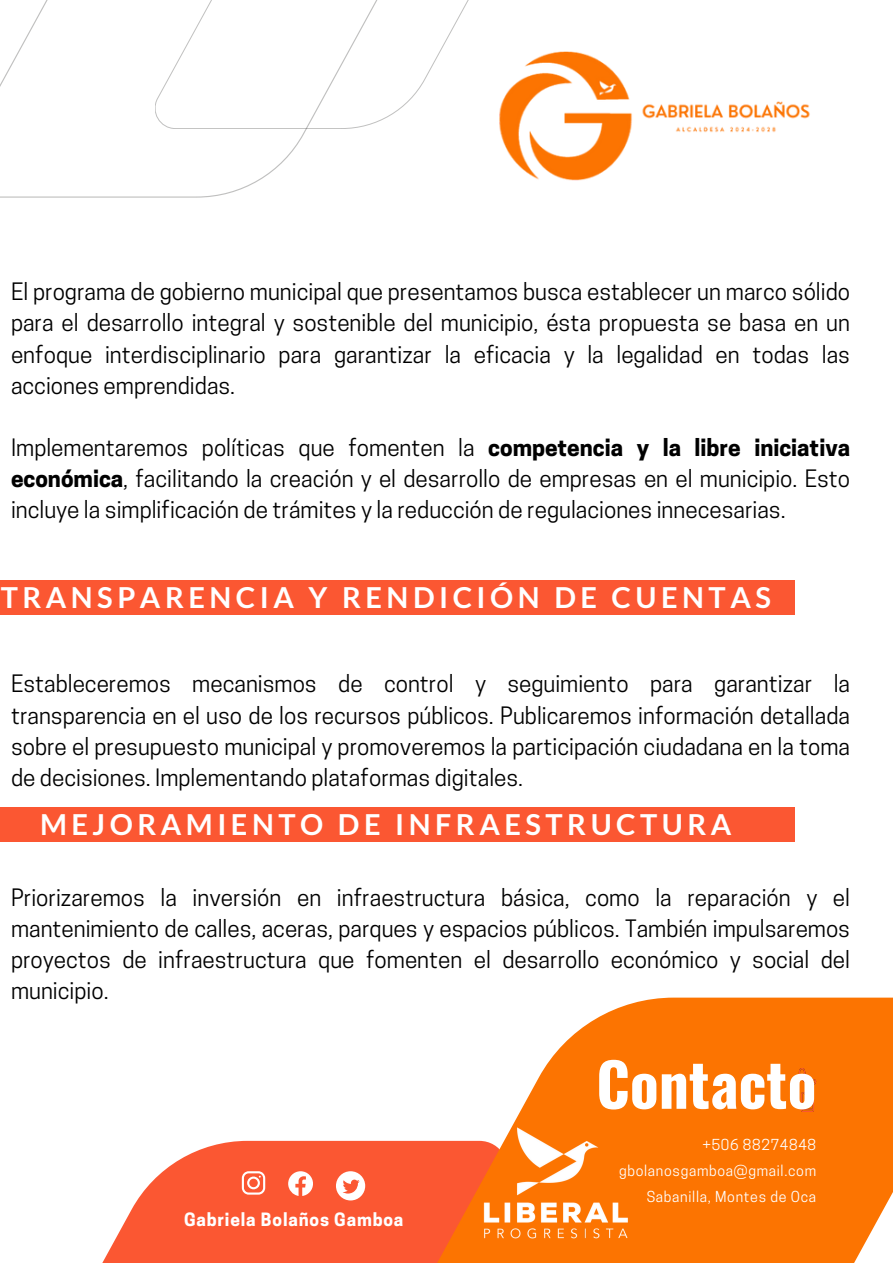
<style>
.page{position:relative;width:893px;height:1264px;background:#fff}
.page>*{position:absolute;margin:0;border:0;box-sizing:border-box;transform-origin:0 0}
.t1{font:700 59.7px "Oswald";color:#fff}
.t2{font:700 28.95px "Lato";letter-spacing:.155em;color:#fff}
.t3{font:22.5px/31px "Cooper Hewitt";color:#000;text-align:justify}
.t4{font:700 17.25px "Cooper Hewitt";letter-spacing:.05em;color:#fff}
.t5{font:14.25px "Cooper Hewitt";letter-spacing:.05em;color:#fff}
.s1{font-weight:700}
</style>
<div class="page">
<svg style="left:0;top:0;width:307px;height:197px"></svg>
<svg style="left:155px;top:0;width:314px;height:129px"></svg>
<div style="left:0;top:581px;width:794px;height:34px;background:#fb5732"></div>
<div style="left:0;top:807px;width:794px;height:35px;background:#fb5732"></div>
<svg style="left:103px;top:1140px;width:232px;height:122px;fill:#fb5732"></svg>
<svg style="left:335px;top:997px;width:557px;height:265px;fill:#fc7401"></svg>
<img style="left:798px;top:1067px;width:18px;height:18px">
<img style="left:798px;top:1091px;width:18px;height:21px">
<svg style="left:242px;top:1171px;width:23px;height:23px"></svg>
<svg style="left:288px;top:1171px;width:25px;height:24px"></svg>
<svg style="left:336px;top:1171px;width:29px;height:29px"></svg>
<img style="left:499px;top:51px;width:311px;height:130px">
<img style="left:464px;top:1109px;width:183px;height:148px">
<p class="t3" style="left:11px;top:279px;width:840px">El programa de gobierno municipal que presentamos busca establecer un marco sólido para el desarrollo integral y sostenible del municipio, ésta propuesta se basa en un enfoque interdisciplinario para garantizar la eficacia y la legalidad en todas las acciones emprendidas.</p>
<p class="t3" style="left:11px;top:435px;width:840px">Implementaremos políticas que fomenten la <span class="s1">competencia y la libre iniciativa económica</span>, facilitando la creación y el desarrollo de empresas en el municipio. Esto incluye la simplificación de trámites y la reducción de regulaciones innecesarias.</p>
<p class="t2" style="left:1px;top:579px;width:771px">TRANSPARENCIA Y RENDICIÓN DE CUENTAS</p>
<p class="t3" style="left:11px;top:671px;width:840px">Estableceremos mecanismos de control y seguimiento para garantizar la transparencia en el uso de los recursos públicos. Publicaremos información detallada sobre el presupuesto municipal y promoveremos la participación ciudadana en la toma de decisiones. Implementando plataformas digitales.</p>
<p class="t2" style="left:40px;top:806px;width:692px">MEJORAMIENTO DE INFRAESTRUCTURA</p>
<p class="t3" style="left:11px;top:884px;width:840px">Priorizaremos la inversión en infraestructura básica, como la reparación y el mantenimiento de calles, aceras, parques y espacios públicos. También impulsaremos proyectos de infraestructura que fomenten el desarrollo económico y social del municipio.</p>
<p class="t1" style="left:596px;top:1037px;width:222px">Contacto</p>
<p class="t4" style="left:184px;top:1213px;width:221px">Gabriela Bolaños Gamboa</p>
<p class="t5" style="left:702px;top:1139px;width:115px">+506 88274848</p>
<p class="t5" style="left:619px;top:1165px;width:199px">gbolanosgamboa@gmail.com</p>
<p class="t5" style="left:646px;top:1191px;width:171px">Sabanilla, Montes de Oca</p>
</div>
